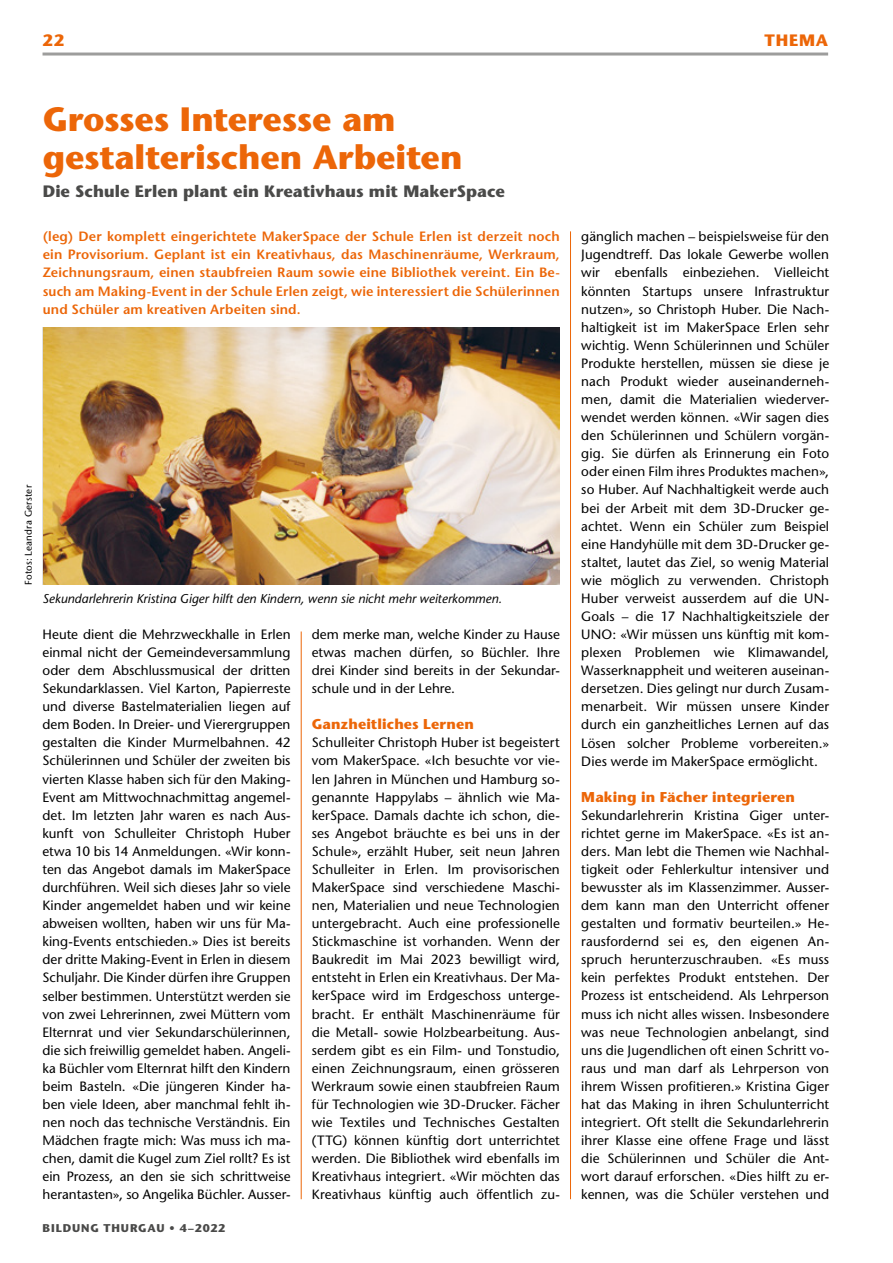
<style>
.page{position:relative;width:893px;height:1263px;background:#fff}
.page>*{position:absolute;margin:0;border:0;box-sizing:border-box;transform-origin:0 0}
.t1{font:700 33.75px/37.5px "Stone Sans Std";letter-spacing:-.005em;color:#ec6608}
.t2{font:700 16.5px "Stone Sans Std";letter-spacing:.005em;color:#4a4a49}
.t3{font:700 16.5px "Stone Sans Std";letter-spacing:.05em;color:#ec6608}
.t4{font:700 14.25px "Stone Sans Std";letter-spacing:.01em;color:#ec6608}
.t5{font:500 13.5px/18.1px "Stone Sans Std";letter-spacing:.005em;color:#000;text-align:justify}
.t6{font:600 13.5px/18.1px "Stone Sans Std";letter-spacing:.01em;color:#ec6608;text-align:justify}
.t7{font:italic 500 12.75px "Stone Sans Std";color:#000}
.t8{font:700 11.25px "Stone Sans Std";letter-spacing:.075em;color:#4a4a49}
.t9{font:500 9.75px "Stone Sans Std";letter-spacing:.02em;color:#000}
</style>
<div class="page">
<hr style="left:43px;top:53px;width:785px;height:3px;background:#9d9d9c">
<hr style="left:570px;top:231px;width:1px;height:968px;background:#ec6608">
<hr style="left:301px;top:631px;width:1px;height:568px;background:#ec6608">
<img style="left:43px;top:327px;width:517px;height:258px">
<p class="t3" style="left:43px;top:31px;width:23px">22</p>
<p class="t3" style="left:764px;top:31px;width:65px">THEMA</p>
<p class="t9" style="left:23px;top:585px;width:101px;rotate:-90deg">Fotos: Leandra Gerster</p>
<h1 class="t1" style="left:43px;top:101px;width:421px">Grosses Interesse am gestalterischen Arbeiten</h1>
<p class="t2" style="left:43px;top:181px;width:464px">Die Schule Erlen plant ein Kreativhaus mit MakerSpace</p>
<p class="t6" style="left:43px;top:227px;width:519px">(leg) Der komplett eingerichtete MakerSpace der Schule Erlen ist derzeit noch ein Provisorium. Geplant ist ein Kreativhaus, das Maschinenräume, Werkraum, Zeichnungsraum, einen staubfreien Raum sowie eine Bibliothek vereint. Ein Be&shy;such am Making-Event in der Schule Erlen zeigt, wie interessiert die Schülerinnen und Schüler am kreativen Arbeiten sind.</p>
<p class="t5" style="left:581px;top:228px;width:249px">gänglich machen – beispielsweise für den Jugendtreff. Das lokale Gewerbe wollen wir ebenfalls einbeziehen. Vielleicht könnten Startups unsere Infrastruktur nutzen», so Christoph Huber. Die Nach&shy;haltigkeit ist im MakerSpace Erlen sehr wichtig. Wenn Schülerinnen und Schüler Produkte herstellen, müssen sie diese je nach Produkt wieder auseinanderneh&shy;men, damit die Materialien wiederver&shy;wendet werden können. «Wir sagen dies den Schülerinnen und Schülern vorgän&shy;gig. Sie dürfen als Erinnerung ein Foto oder einen Film ihres Produktes machen», so Huber. Auf Nachhaltigkeit werde auch bei der Arbeit mit dem 3D-Drucker ge&shy;achtet. Wenn ein Schüler zum Beispiel eine Handyhülle mit dem 3D-Drucker ge&shy;staltet, lautet das Ziel, so wenig Material wie möglich zu verwenden. Christoph Huber verweist ausserdem auf die UN-Goals – die 17 Nachhaltigkeitsziele der UNO: «Wir müssen uns künftig mit kom&shy;plexen Problemen wie Klimawandel, Wasserknappheit und weiteren auseinan&shy;dersetzen. Dies gelingt nur durch Zusam&shy;menarbeit. Wir müssen unsere Kinder durch ein ganzheitliches Lernen auf das Lösen solcher Probleme vorbereiten.» Dies werde im MakerSpace ermöglicht.</p>
<p class="t4" style="left:581px;top:788px;width:215px">Making in Fächer integrieren</p>
<p class="t5" style="left:581px;top:806px;width:249px">Sekundarlehrerin Kristina Giger unter&shy;richtet gerne im MakerSpace. «Es ist an&shy;ders. Man lebt die Themen wie Nachhal&shy;tigkeit oder Fehlerkultur intensiver und bewusster als im Klassenzimmer. Ausser&shy;dem kann man den Unterricht offener gestalten und formativ beurteilen.» He&shy;rausfordernd sei es, den eigenen An&shy;spruch herunterzuschrauben. «Es muss kein perfektes Produkt entstehen. Der Prozess ist entscheidend. Als Lehrperson muss ich nicht alles wissen. Insbesondere was neue Technologien anbelangt, sind uns die Jugendlichen oft einen Schritt vo&shy;raus und man darf als Lehrperson von ihrem Wissen profitieren.» Kristina Giger hat das Making in ihren Schulunterricht integriert. Oft stellt die Sekundarlehrerin ihrer Klasse eine offene Frage und lässt die Schülerinnen und Schüler die Ant&shy;wort darauf erforschen. «Dies hilft zu er&shy;kennen, was die Schüler verstehen und</p>
<p class="t7" style="left:43px;top:591px;width:461px">Sekundarlehrerin Kristina Giger hilft den Kindern, wenn sie nicht mehr weiterkommen.</p>
<p class="t5" style="left:43px;top:625px;width:250px">Heute dient die Mehrzweckhalle in Erlen einmal nicht der Gemeindeversammlung oder dem Abschlussmusical der dritten Sekundarklassen. Viel Karton, Papierreste und diverse Bastelmaterialien liegen auf dem Boden. In Dreier- und Vierergruppen gestalten die Kinder Murmelbahnen. 42<br>Schülerinnen und Schüler der zweiten bis vierten Klasse haben sich für den Making-Event am Mittwochnachmittag angemel&shy;det. Im letzten Jahr waren es nach Aus&shy;kunft von Schulleiter Christoph Huber etwa 10 bis 14 Anmeldungen. «Wir konn&shy;ten das Angebot damals im MakerSpace durchführen. Weil sich dieses Jahr so viele Kinder angemeldet haben und wir keine abweisen wollten, haben wir uns für Ma&shy;king-Events entschieden.» Dies ist bereits der dritte Making-Event in Erlen in diesem Schuljahr. Die Kinder dürfen ihre Gruppen selber bestimmen. Unterstützt werden sie von zwei Lehrerinnen, zwei Müttern vom Elternrat und vier Sekundarschülerinnen, die sich freiwillig gemeldet haben. Angeli&shy;ka Büchler vom Elternrat hilft den Kindern beim Basteln. «Die jüngeren Kinder ha&shy;ben viele Ideen, aber manchmal fehlt ih&shy;nen noch das technische Verständnis. Ein Mädchen fragte mich: Was muss ich ma&shy;chen, damit die Kugel zum Ziel rollt? Es ist ein Prozess, an den sie sich schrittweise herantasten», so Angelika Büchler. Ausser-</p>
<p class="t5" style="left:312px;top:625px;width:250px">dem merke man, welche Kinder zu Hause etwas machen dürfen, so Büchler. Ihre drei Kinder sind bereits in der Sekundar&shy;schule und in der Lehre.</p>
<p class="t4" style="left:312px;top:716px;width:164px">Ganzheitliches Lernen</p>
<p class="t5" style="left:312px;top:734px;width:250px">Schulleiter Christoph Huber ist begeistert vom MakerSpace. «Ich besuchte vor vie&shy;len Jahren in München und Hamburg so&shy;genannte Happylabs – ähnlich wie Ma&shy;kerSpace. Damals dachte ich schon, die&shy;ses Angebot bräuchte es bei uns in der Schule», erzählt Huber, seit neun Jahren Schulleiter in Erlen. Im provisorischen MakerSpace sind verschiedene Maschi&shy;nen, Materialien und neue Technologien untergebracht. Auch eine professionelle Stickmaschine ist vorhanden. Wenn der Baukredit im Mai 2023 bewilligt wird, entsteht in Erlen ein Kreativhaus. Der Ma&shy;kerSpace wird im Erdgeschoss unterge&shy;bracht. Er enthält Maschinenräume für die Metall- sowie Holzbearbeitung. Aus&shy;serdem gibt es ein Film- und Tonstudio, einen Zeichnungsraum, einen grösseren Werkraum sowie einen staubfreien Raum für Technologien wie 3D-Drucker. Fächer wie Textiles und Technisches Gestalten (TTG) können künftig dort unterrichtet werden. Die Bibliothek wird ebenfalls im Kreativhaus integriert. «Wir möchten das Kreativhaus künftig auch öffentlich zu-</p>
<p class="t8" style="left:43px;top:1222px;width:184px">BILDUNG THURGAU • 4–2022</p>
</div>
